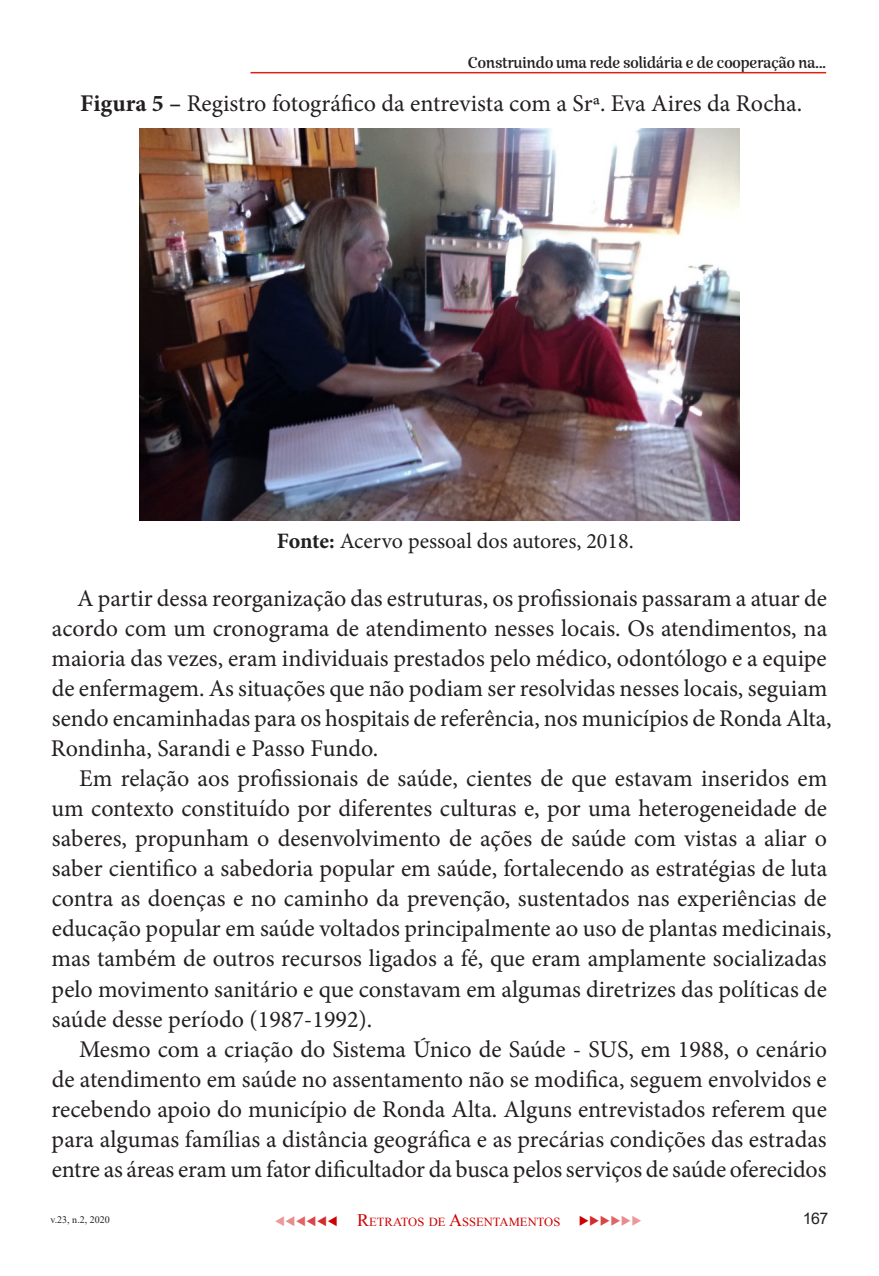
<style>
.page{position:relative;width:879px;height:1276px;background:#fff}
.page>*{position:absolute;margin:0;border:0;box-sizing:border-box;transform-origin:0 0}
.t1{font:24px/30px "Minion Pro";color:#231f20}
.t2{font:22px "Minion Pro";color:#231f20}
.t3{font:16px "Rumba Large";color:#231f20}
.t4{font:16px "Arial";color:#231f20}
.t5{font:12.6px "Mongolian Baiti";color:#c00}
.t6{font:12px "Wingdings 3";color:#c00}
.t7{font:10px "Times New Roman";color:#231f20}
.s1{font-family:"Rumba Small"}
.s2{font-weight:700}
.s3{font-size:18px}
.s4{color:#d52b2b}
.s5{color:#da4545}
.s6{color:#e06666}
.s7{color:#e88c8c}
.s8{color:#eb9999}
</style>
<div class="page">
<hr style="left:250px;top:72px;width:576px;height:1px;background:#dc2111">
<img style="left:139px;top:129px;width:601px;height:391px">
<p class="t3" style="left:468px;top:53px;width:359px">Construindo uma rede solidária e de cooperação na<span class="s1">...</span></p>
<p class="t1" style="left:80px;top:89px;width:723px"><span class="s2">Figura 5 –</span> Registro fotográfico da entrevista com a Srª. Eva Aires da Rocha.</p>
<p class="t2" style="left:277px;top:526px;width:358px"><span class="s2">Fonte:</span> Acervo pessoal dos autores, 2018.</p>
<p class="t1" style="left:51px;top:583px;width:782px;text-indent:26px">A partir dessa reorganização das estruturas, os profissionais passaram a atuar de acordo com um cronograma de atendimento nesses locais. Os atendimentos, na maioria das vezes, eram individuais prestados pelo médico, odontólogo e a equipe de enfermagem. As situações que não podiam ser resolvidas nesses locais, seguiam sendo encaminhadas para os hospitais de referência, nos municípios de Ronda Alta, Rondinha, Sarandi e Passo Fundo.</p>
<p class="t1" style="left:51px;top:763px;width:781px;text-indent:28px">Em relação aos profissionais de saúde, cientes de que estavam inseridos em um contexto constituído por diferentes culturas e, por uma heterogeneidade de saberes, propunham o desenvolvimento de ações de saúde com vistas a aliar o saber cientifico a sabedoria popular em saúde, fortalecendo as estratégias de luta contra as doenças e no caminho da prevenção, sustentados nas experiências de educação popular em saúde voltados principalmente ao uso de plantas medicinais, mas também de outros recursos ligados a fé, que eram amplamente socializadas pelo movimento sanitário e que constavam em algumas diretrizes das políticas de saúde desse período (1987-1992).</p>
<p class="t1" style="left:52px;top:1034px;width:777px;text-align:justify;text-indent:28px">Mesmo com a criação do Sistema Único de Saúde - SUS, em 1988, o cenário de atendimento em saúde no assentamento não se modifica, seguem envolvidos e recebendo apoio do município de Ronda Alta. Alguns entrevistados referem que para algumas famílias a distância geográfica e as precárias condições das estradas entre as áreas eram um fator dificultador da busca pelos serviços de saúde oferecidos</p>
<p class="t7" style="left:50px;top:1213px;width:61px">v.23, n.2, 2020</p>
<p class="t5" style="left:357px;top:1214px;width:205px"><span class="s3">R</span>ETRATOS DE <span class="s3">A</span>SSENTAMENTOS</p>
<p class="t6" style="left:579px;top:1213px;width:65px">◆<span class="s4">◆</span><span class="s5">◆</span><span class="s6">◆</span><span class="s7">◆</span><span class="s8">◆</span></p>
<p class="t4" style="left:802px;top:1207px;width:27px">167</p>
<p class="t6" style="left:338px;top:1227px;width:65px;rotate:-180deg">◆<span class="s4">◆</span><span class="s5">◆</span><span class="s6">◆</span><span class="s7">◆</span><span class="s8">◆</span></p>
</div>
